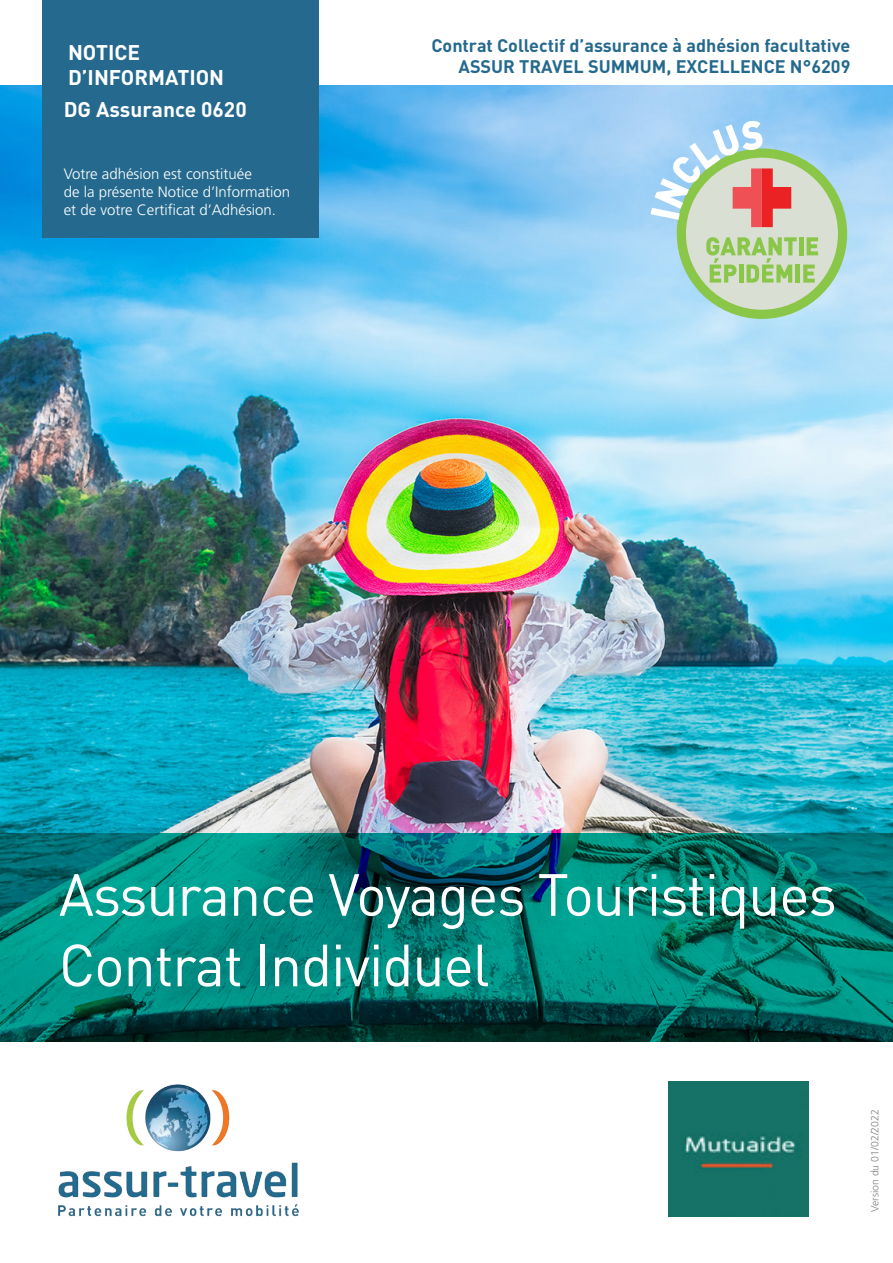
<style>
.page{position:relative;width:893px;height:1263px;background:#fff}
.page>*{position:absolute;margin:0;border:0;box-sizing:border-box;transform-origin:0 0}
.t1{font:58.5px/70.5px "DIN";letter-spacing:-.02em;color:#fff}
.t2{font:700 21px "DIN";color:#fff}
.t3{font:700 18px "DIN";color:#256a8e}
.t4{font:300 15px/18px "Frutiger LT Std";color:#fff}
.Texte1_broch{font:300 10.5px "Frutiger LT Std";color:#808285}
</style>
<div class="page">
<img style="left:0;top:85px;width:893px;height:748px">
<svg style="left:0;top:833px;width:893px;height:209px;background:#00746c"></svg>
<div style="left:43px;top:0;width:276px;height:238px;background:#256a8e"></div>
<img style="left:0;top:1039px;width:372px;height:178px">
<img style="left:669px;top:1082px;width:140px;height:135px">
<svg style="left:651px;top:121px;width:196px;height:198px;background:#bbcfc0"></svg>
<p class="t2" style="left:68px;top:39px;width:74px">NOTICE</p>
<p class="t2" style="left:68px;top:64px;width:158px">D’INFORMATION</p>
<p class="t2" style="left:64px;top:96px;width:184px">DG Assurance 0620</p>
<p class="t4" style="left:64px;top:165px;width:228px">Votre adhésion est constituée<br>de la présente Notice d’Information et de votre Certificat d’Adhésion.</p>
<p class="t3" style="left:431px;top:34px;width:421px">Contrat Collectif d’assurance à adhésion facultative</p>
<p class="t3" style="left:459px;top:55px;width:393px">ASSUR TRAVEL SUMMUM, EXCELLENCE N°6209</p>
<p class="t1" style="left:59px;top:858px;width:779px">Assurance Voyages Touristiques<br>Contrat Individuel</p>
<p class="Texte1_broch" style="left:869px;top:1212px;width:104px;rotate:-90deg">Version du 01/02/2022</p>
</div>
